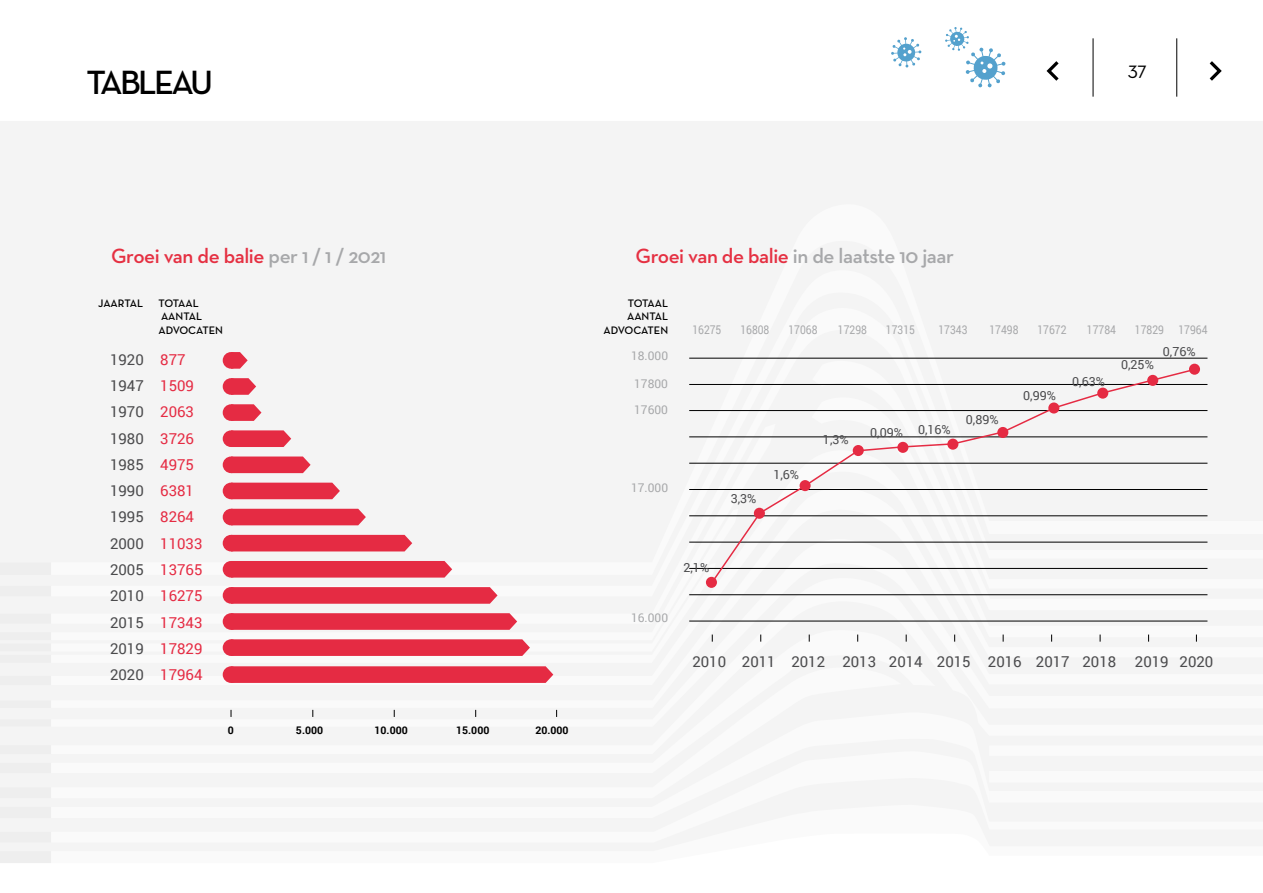
<style>
.page{position:relative;width:1263px;height:893px;background:#fff}
.page>*{position:absolute;margin:0;border:0;box-sizing:border-box;transform-origin:0 0}
.t1{font:600 34.2px "Neutra Text";letter-spacing:-.08em;color:#000}
.t2{font:600 21px "Neutra Text";letter-spacing:-.02em;color:#a7a8aa}
.t3{font:600 21px "Neutra Text";letter-spacing:-.02em;color:#e53042}
.t4{font:20.55px "Neutra Text";color:#000}
.t5{font:15px/26.2px "Roboto";color:#4b4b4d;text-align:justify}
.t6{font:15px/26.2px "Roboto";color:#e52b43}
.t7{font:12.45px "Roboto";color:#4b4b4d}
.t8{font:12px "Roboto";color:#a7a8aa;scale:.86 1}
.t9{font:12px/26.2px "Roboto";color:#a7a8aa}
.t10{font:600 11.1px/13.4px "Neutra Text";color:#000}
.t11{font:700 10.5px "Roboto";color:#000}
.s1{color:#a7a8aa}
.s2{color:#e53042}
</style>
<div class="page">
<div style="left:0;top:121px;width:1263px;height:81px;background:#f4f4f4"></div>
<div style="left:0;top:202px;width:1263px;height:649px;background:#f4f4f4"></div>
<svg style="left:1046px;top:61px;width:13px;height:20px"></svg>
<svg style="left:1209px;top:61px;width:13px;height:20px"></svg>
<hr style="left:1093px;top:38px;width:1px;height:59px;background:#000">
<hr style="left:1176px;top:38px;width:1px;height:59px;background:#000">
<svg style="left:234px;top:352px;width:14px;height:17px"></svg>
<div style="left:223px;top:352px;width:16px;height:17px;background:#e52b43;border-radius:50%"></div>
<svg style="left:234px;top:378px;width:22px;height:17px"></svg>
<div style="left:223px;top:378px;width:16px;height:17px;background:#e52b43;border-radius:50%"></div>
<svg style="left:234px;top:404px;width:27px;height:17px"></svg>
<div style="left:223px;top:404px;width:16px;height:17px;background:#e52b43;border-radius:50%"></div>
<svg style="left:234px;top:430px;width:57px;height:17px"></svg>
<div style="left:223px;top:430px;width:16px;height:17px;background:#e52b43;border-radius:50%"></div>
<svg style="left:234px;top:587px;width:263px;height:17px;background:#e53249"></svg>
<div style="left:223px;top:587px;width:16px;height:17px;background:#e52b43;border-radius:50%"></div>
<svg style="left:234px;top:456px;width:77px;height:17px"></svg>
<div style="left:223px;top:456px;width:16px;height:17px;background:#e52b43;border-radius:50%"></div>
<svg style="left:234px;top:561px;width:218px;height:17px;background:#e5334a"></svg>
<div style="left:223px;top:561px;width:16px;height:17px;background:#e52b43;border-radius:50%"></div>
<div style="left:234px;top:483px;width:106px;height:16px;background:#e52b43"></div>
<div style="left:223px;top:483px;width:16px;height:16px;background:#e52b43;border-radius:50%"></div>
<div style="left:234px;top:535px;width:178px;height:16px;background:#e52b43"></div>
<div style="left:223px;top:535px;width:16px;height:16px;background:#e52b43;border-radius:50%"></div>
<div style="left:234px;top:509px;width:132px;height:16px;background:#e52b43"></div>
<div style="left:223px;top:509px;width:16px;height:16px;background:#e52b43;border-radius:50%"></div>
<svg style="left:234px;top:613px;width:283px;height:17px;background:#e53249"></svg>
<div style="left:223px;top:613px;width:16px;height:17px;background:#e52b43;border-radius:50%"></div>
<svg style="left:234px;top:639px;width:296px;height:17px;background:#e53249"></svg>
<div style="left:223px;top:639px;width:16px;height:17px;background:#e52b43;border-radius:50%"></div>
<svg style="left:234px;top:666px;width:319px;height:17px;background:#e53148"></svg>
<div style="left:223px;top:666px;width:16px;height:17px;background:#e52b43;border-radius:50%"></div>
<hr style="left:689px;top:621px;width:518px;height:1px;background:#000">
<hr style="left:689px;top:594px;width:518px;height:1px;background:#000">
<hr style="left:689px;top:568px;width:518px;height:1px;background:#000">
<hr style="left:689px;top:542px;width:518px;height:1px;background:#000">
<hr style="left:689px;top:516px;width:518px;height:1px;background:#000">
<hr style="left:689px;top:489px;width:518px;height:1px;background:#000">
<hr style="left:689px;top:463px;width:518px;height:1px;background:#000">
<hr style="left:689px;top:437px;width:518px;height:1px;background:#000">
<hr style="left:689px;top:410px;width:518px;height:1px;background:#000">
<hr style="left:689px;top:384px;width:518px;height:1px;background:#000">
<hr style="left:689px;top:358px;width:518px;height:1px;background:#000">
<div style="left:706px;top:577px;width:11px;height:11px;background:#e52b43;border-radius:50%"></div>
<div style="left:1189px;top:364px;width:11px;height:11px;background:#e52b43;border-radius:50%"></div>
<svg style="left:710px;top:368px;width:486px;height:217px"></svg>
<svg style="left:891px;top:37px;width:30px;height:31px"></svg>
<svg style="left:945px;top:27px;width:61px;height:61px"></svg>
<div style="left:0;top:562px;width:51px;height:301px;background:#f3f3f3"></div>
<h1 class="t1" style="left:86px;top:61px;width:128px">TABLEAU</h1>
<h2 class="t3" style="left:111px;top:243px;width:277px">Groei van de balie <span class="s1">per 1 / 1 / 2021</span></h2>
<h2 class="t2" style="left:635px;top:243px;width:320px"><span class="s2">Groei van de balie</span> in de laatste 10 jaar</h2>
<h3 class="t4" style="left:1128px;top:56px;width:20px">37</h3>
<p class="t10" style="left:98px;top:296px;width:47px">JAARTAL</p>
<p class="t5" style="left:110px;top:346px;width:35px">1920<br>1947<br>1970<br>1980<br>1985<br>1990<br>1995<br>2000<br>2005<br>2010<br>2015<br>2019<br>2020</p>
<p class="t10" style="left:158px;top:296px;width:66px">TOTAAL<br>AANTAL<br>ADVOCATEN</p>
<p class="t10" style="left:604px;top:296px;width:66px;text-align:right">TOTAAL<br>AANTAL<br>ADVOCATEN</p>
<p class="t6" style="left:160px;top:346px;width:44px">877<br>1509<br>2063<br>3726<br>4975<br>6381<br>8264<br>11033<br>13765<br>16275<br>17343<br>17829<br>17964</p>
<p class="t9" style="left:631px;top:343px;width:38px">18.000</p>
<p class="t9" style="left:634px;top:370px;width:35px">17800<br>17600</p>
<p class="t9" style="left:631px;top:474px;width:38px">17.000</p>
<p class="t9" style="left:631px;top:604px;width:38px">16.000</p>
<p class="t8" style="left:692px;top:322px;width:35px">16275</p>
<p class="t8" style="left:740px;top:322px;width:35px">16808</p>
<p class="t8" style="left:788px;top:322px;width:35px">17068</p>
<p class="t8" style="left:838px;top:322px;width:35px">17298</p>
<p class="t8" style="left:886px;top:322px;width:35px">17315</p>
<p class="t8" style="left:938px;top:322px;width:35px">17343</p>
<p class="t8" style="left:989px;top:322px;width:35px">17498</p>
<p class="t8" style="left:1037px;top:322px;width:35px">17672</p>
<p class="t8" style="left:1087px;top:322px;width:35px">17784</p>
<p class="t8" style="left:1135px;top:322px;width:86px">17829 17964</p>
<p class="t7" style="left:731px;top:490px;width:27px">3,3%</p>
<p class="t7" style="left:773px;top:466px;width:27px">1,6%</p>
<p class="t7" style="left:683px;top:559px;width:27px">2,1%</p>
<p class="t7" style="left:823px;top:431px;width:27px">1,3%</p>
<p class="t7" style="left:870px;top:422px;width:82px">0,09% 0,16%</p>
<p class="t7" style="left:966px;top:411px;width:34px">0,89%</p>
<p class="t7" style="left:1023px;top:387px;width:34px">0,99%</p>
<p class="t7" style="left:1072px;top:373px;width:34px">0,63%</p>
<p class="t7" style="left:1121px;top:356px;width:34px">0,25%</p>
<p class="t7" style="left:1163px;top:342px;width:34px">0,76%</p>
<p class="t5" style="left:692px;top:648px;width:522px">2010 2011 2012 2013 2014 2015 2016 2017 2018 2019 2020</p>
<p class="t11" style="left:228px;top:723px;width:8px">0</p>
<p class="t11" style="left:296px;top:723px;width:29px">5.000</p>
<p class="t11" style="left:375px;top:723px;width:35px">10.000</p>
<p class="t11" style="left:456px;top:723px;width:35px">15.000</p>
<p class="t11" style="left:535px;top:723px;width:35px">20.000</p>
</div>
